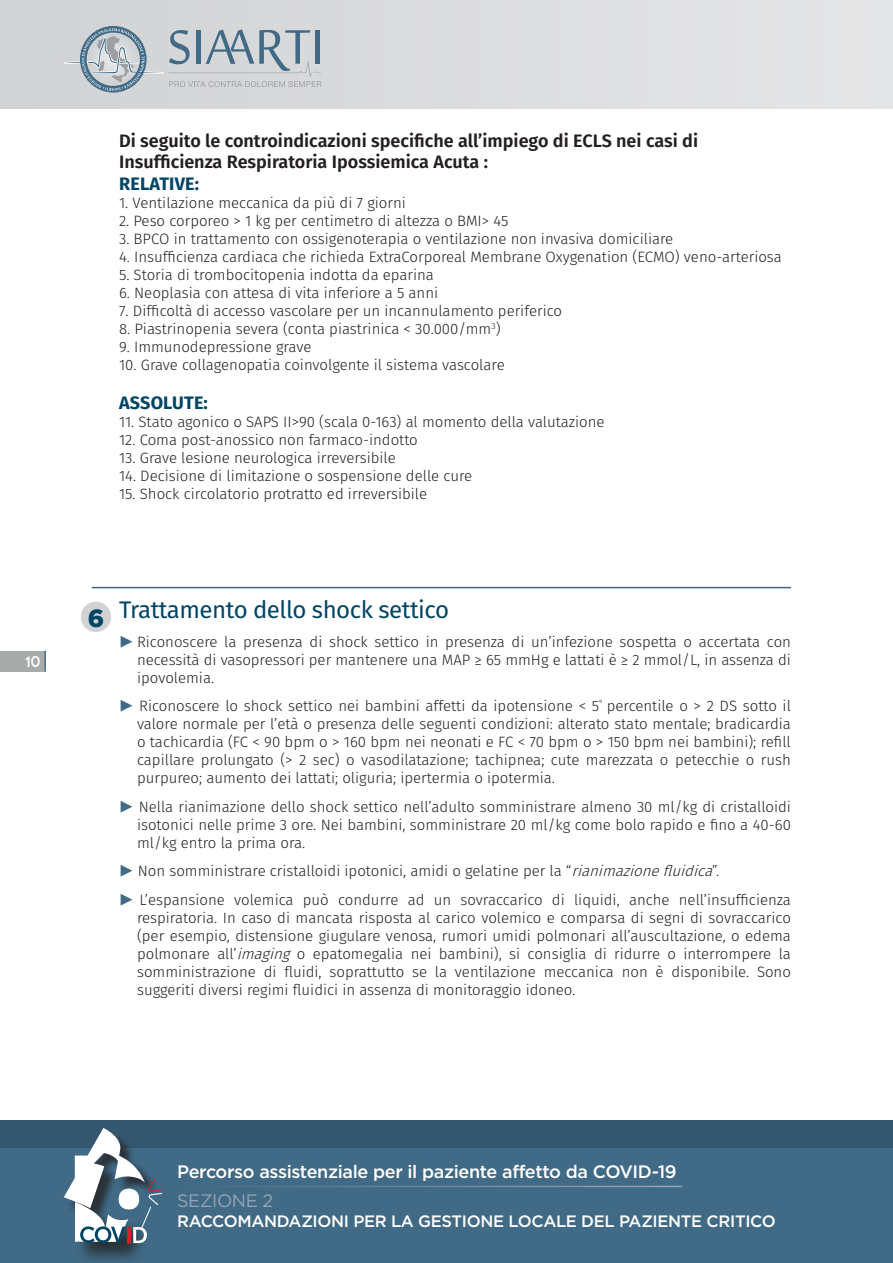
<style>
.page{position:relative;width:893px;height:1263px;background:#fff}
.page>*{position:absolute;margin:0;border:0;box-sizing:border-box;transform-origin:0 0}
.t1{font:900 24.9px "Gotham";color:#004564}
.t2{font:24px "Fira Sans";letter-spacing:-.02em;color:#004564}
.t3{font:600 18px/21.6px "Fira Sans";color:#231f20}
.t4{font:500 18px "Gotham";letter-spacing:-.02em;color:#fff}
.t5{font:700 18px "Fira Sans";letter-spacing:.01em;color:#004564}
.t6{font:18px "Gotham";letter-spacing:-.02em;color:#97a4b5}
.t7{font:500 16.5px "Gotham";letter-spacing:-.02em;color:#fff}
.t8{font:300 15px/18px "Fira Sans";color:#231f20;text-align:justify}
.t9{font:15px "ADAM.CGPRO";color:#fff}
.s1{color:#406a85}
.s2{font-style:italic}
</style>
<div class="page">
<div style="left:0;top:0;width:893px;height:108px;background:#dddedf"></div>
<div style="left:0;top:1121px;width:893px;height:142px;background:linear-gradient(to bottom,#395f78,#436f8b)"></div>
<div style="left:0;top:651px;width:45px;height:20px;background:#a7aba9"></div>
<hr style="left:44px;top:651px;width:2px;height:20px;background:#4e7286">
<div style="left:76px;top:1204px;width:74px;height:59px;background:#231f20;opacity:.75"></div>
<svg style="left:64px;top:1128px;width:99px;height:115px"></svg>
<svg style="left:64px;top:26px;width:257px;height:67px"></svg>
<hr style="left:172px;top:1186px;width:510px;height:1px;background:#97a4b5">
<div style="left:81px;top:602px;width:30px;height:30px;background:#d1d2d4;border-radius:50%"></div>
<hr style="left:92px;top:587px;width:699px;height:1px;background:#406a85">
<p class="t9" style="left:25px;top:652px;width:17px">10</p>
<p class="t3" style="left:119px;top:128px;width:580px">Di seguito le controindicazioni specifiche all’impiego di ECLS nei casi di<br>Insufficienza Respiratoria Ipossiemica Acuta :</p>
<p class="t5" style="left:119px;top:168px;width:81px">RELATIVE:</p>
<p class="t8" style="left:119px;top:193px;width:288px">1. Ventilazione meccanica da più di 7 giorni</p>
<p class="t8" style="left:119px;top:211px;width:391px">2. Peso corporeo &gt; 1 kg per centimetro di altezza o BMI&gt; 45</p>
<p class="t8" style="left:119px;top:229px;width:556px">3. BPCO in trattamento con ossigenoterapia o ventilazione non invasiva domiciliare</p>
<p class="t8" style="left:119px;top:247px;width:664px">4. Insufficienza cardiaca che richieda ExtraCorporeal Membrane Oxygenation (ECMO) veno-arteriosa</p>
<p class="t8" style="left:119px;top:265px;width:316px">5. Storia di trombocitopenia indotta da eparina</p>
<p class="t8" style="left:119px;top:283px;width:321px">6. Neoplasia con attesa di vita inferiore a 5 anni</p>
<p class="t8" style="left:119px;top:301px;width:444px">7. Difficoltà di accesso vascolare per un incannulamento periferico</p>
<p class="t8" style="left:119px;top:319px;width:383px">8. Piastrinopenia severa (conta piastrinica &lt; 30.000/mm<sup>3</sup>)</p>
<p class="t8" style="left:119px;top:337px;width:194px">9. Immunodepressione grave</p>
<p class="t8" style="left:119px;top:355px;width:387px">10. Grave collagenopatia coinvolgente il sistema vascolare</p>
<p class="t5" style="left:119px;top:388px;width:90px">ASSOLUTE:</p>
<p class="t8" style="left:119px;top:413px;width:487px">11. Stato agonico o SAPS II&gt;90 (scala 0-163) al momento della valutazione</p>
<p class="t8" style="left:119px;top:431px;width:300px">12. Coma post-anossico non farmaco-indotto</p>
<p class="t8" style="left:119px;top:449px;width:278px">13. Grave lesione neurologica irreversibile</p>
<p class="t8" style="left:119px;top:467px;width:355px">14. Decisione di limitazione o sospensione delle cure</p>
<p class="t8" style="left:119px;top:485px;width:310px">15. Shock circolatorio protratto ed irreversibile</p>
<h1 class="t1" style="left:88px;top:601px;width:18px">6</h1>
<h2 class="t2" style="left:119px;top:592px;width:331px">Trattamento dello shock settico</h2>
<p class="t8" style="left:137px;top:632px;width:655px;text-indent:-18px"><span class="s1">▶</span> Riconoscere la presenza di shock settico in presenza di un’infezione sospetta o accertata con necessità di vasopressori per mantenere una MAP ≥ 65 mmHg e lattati è ≥ 2 mmol/L, in assenza di ipovolemia.</p>
<p class="t8" style="left:137px;top:697px;width:655px;text-indent:-18px"><span class="s1">▶</span> Riconoscere lo shock settico nei bambini affetti da ipotensione &lt; 5<sup>°</sup> percentile o &gt; 2 DS sotto il valore normale per l’età o presenza delle seguenti condizioni: alterato stato mentale; bradicardia o tachicardia (FC &lt; 90 bpm o &gt; 160 bpm nei neonati e FC &lt; 70 bpm o &gt; 150 bpm nei bambini); refill capillare prolungato (&gt; 2 sec) o vasodilatazione; tachipnea; cute marezzata o petecchie o rush purpureo; aumento dei lattati; oliguria; ipertermia o ipotermia.</p>
<p class="t8" style="left:137px;top:797px;width:655px;text-indent:-18px"><span class="s1">▶</span> Nella rianimazione dello shock settico nell’adulto somministrare almeno 30 ml/kg di cristalloidi isotonici nelle prime 3 ore. Nei bambini, somministrare 20 ml/kg come bolo rapido e fino a 40-60 ml/kg entro la prima ora.</p>
<p class="t8" style="left:119px;top:857px;width:673px;line-height:28.5px"><span class="s1">▶</span> Non somministrare cristalloidi ipotonici, amidi o gelatine per la “<span class="s2">rianimazionefluidica</span>”.<br><span class="s1">▶</span> L’espansione volemica può condurre ad un sovraccarico di liquidi, anche nell’insufficienza</p>
<p class="t8" style="left:137px;top:908px;width:655px">respiratoria. In caso di mancata risposta al carico volemico e comparsa di segni di sovraccarico (per esempio, distensione giugulare venosa, rumori umidi polmonari all’auscultazione, o edema polmonare all’<span class="s2">imaging</span> o epatomegalia nei bambini), si consiglia di ridurre o interrompere la somministrazione di fluidi, soprattutto se la ventilazione meccanica non è disponibile. Sono suggeriti diversi regimi fluidici in assenza di monitoraggio idoneo.</p>
<p class="t4" style="left:177px;top:1159px;width:501px">Percorso assistenziale per il paziente affetto da COVID-19</p>
<p class="t6" style="left:177px;top:1189px;width:98px">SEZIONE 2</p>
<p class="t7" style="left:177px;top:1210px;width:600px">RACCOMANDAZIONI PER LA GESTIONE LOCALE DEL PAZIENTE CRITICO</p>
</div>
